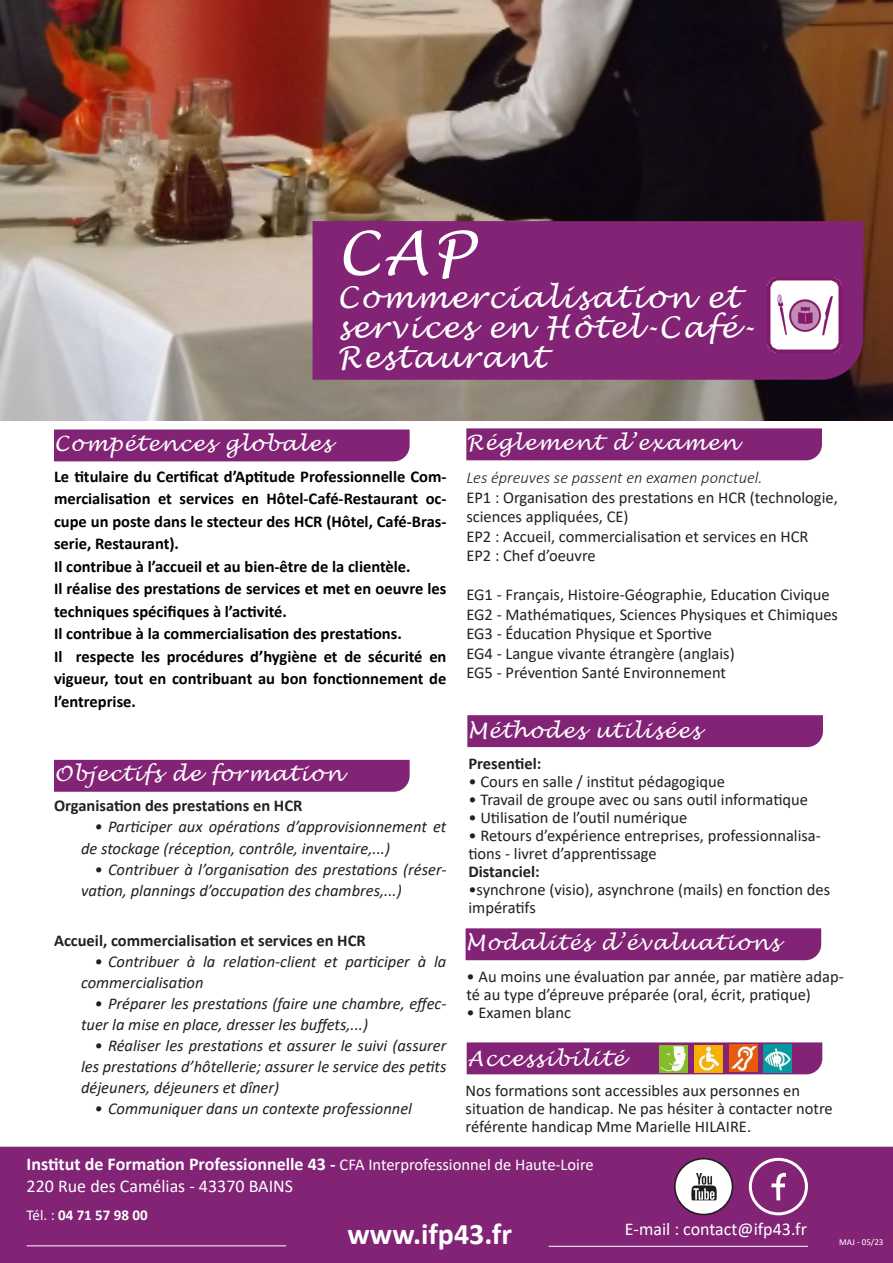
<style>
.page{position:relative;width:893px;height:1263px;background:#fff}
.page>*{position:absolute;margin:0;border:0;box-sizing:border-box;transform-origin:0 0}
.t1{font:italic 60px "Lucida Handwriting";color:#fff}
.t2{font:italic 30px/30px "Lucida Handwriting";letter-spacing:.06em;color:#fff}
.t3{font:700 30px "Calibri";color:#fff}
.t4{font:italic 21px "Lucida Handwriting";letter-spacing:.06em;color:#fff}
.t5{font:700 18px/21.6px "Calibri";color:#fff}
.t6{font:18px "Calibri";color:#fff}
.t7{font:16.5px/18px "Calibri";color:#231f20}
.t8{font:italic 16.5px/21px "Calibri";color:#231f20}
.t9{font:700 16.5px/22.5px "Calibri";color:#000;text-align:justify}
.t10{font:700 16.5px "Calibri";color:#231f20}
.t11{font:italic 300 16.5px "Calibri";color:#231f20}
.t12{font:700 15px "Calibri";color:#fff}
.t13{font:9px "Calibri";color:#fff}
.s1{font-weight:400;font-size:16.5px}
.s2{font-weight:400}
</style>
<div class="page">
<img style="left:0;top:0;width:893px;height:421px">
<div style="left:313px;top:221px;width:550px;height:159px;background:#822376"></div>
<img style="left:767px;top:277px;width:75px;height:76px">
<div style="left:54px;top:429px;width:356px;height:32px;background:#822376"></div>
<div style="left:54px;top:760px;width:356px;height:32px;background:#822376"></div>
<div style="left:0;top:1147px;width:893px;height:116px;background:#822376"></div>
<hr style="left:27px;top:1245px;width:259px;height:1px;background:#fff">
<hr style="left:549px;top:1246px;width:259px;height:1px;background:#fff">
<div style="left:749px;top:1158px;width:59px;height:57px;border:3px solid #fff;border-radius:50%"></div>
<svg style="left:771px;top:1171px;width:15px;height:29px"></svg>
<div style="left:675px;top:1159px;width:57px;height:55px;background:#fff;border-radius:50%"></div>
<div style="left:674px;top:1158px;width:59px;height:57px;border:2px solid #231f20;border-radius:50%"></div>
<img style="left:692px;top:1173px;width:25px;height:26px">
<div style="left:690px;top:1168px;width:33px;height:33px;border:1px solid #fff"></div>
<div style="left:466px;top:428px;width:356px;height:32px;background:#822376"></div>
<div style="left:467px;top:715px;width:356px;height:32px;background:#822376"></div>
<div style="left:466px;top:928px;width:355px;height:32px;background:#822376"></div>
<svg style="left:467px;top:1042px;width:355px;height:32px;background:#852b77"></svg>
<img style="left:660px;top:1045px;width:28px;height:27px">
<img style="left:694px;top:1045px;width:28px;height:27px">
<img style="left:729px;top:1045px;width:28px;height:27px">
<img style="left:764px;top:1045px;width:28px;height:27px">
<p class="t1" style="left:337px;top:217px;width:138px">CAP</p>
<p class="t2" style="left:337px;top:284px;width:419px">Commercialisation et services en Hôtel-Café-</p>
<p class="t2" style="left:337px;top:344px;width:210px">Restaurant</p>
<p class="t4" style="left:54px;top:430px;width:279px">Compétences globales</p>
<p class="t9" style="left:54px;top:465px;width:394px">Le titulaire du Certificat d’Aptitude Professionnelle Com&shy;mercialisation et services en Hôtel-Café-Restaurant oc&shy;cupe un poste dans le stecteur des HCR (Hôtel, Café-Bras&shy;serie, Restaurant).</p>
<p class="t9" style="left:54px;top:555px;width:358px">Il contribue à l’accueil et au bien-être de la clientèle.</p>
<p class="t9" style="left:54px;top:577px;width:394px">Il réalise des prestations de services et met en oeuvre les techniques spécifiques à l’activité.</p>
<p class="t9" style="left:54px;top:622px;width:349px">Il contribue à la commercialisation des prestations.</p>
<p class="t9" style="left:54px;top:645px;width:394px">Il respecte les procédures d’hygiène et de sécurité en vigueur, tout en contribuant au bon fonctionnement de l’entreprise.</p>
<p class="t4" style="left:54px;top:761px;width:290px">Objectifs de formation</p>
<p class="t10" style="left:54px;top:794px;width:250px">Organisation des prestations en HCR</p>
<p class="t8" style="left:81px;top:816px;width:367px;text-indent:14px">• Participer aux opérations d’approvisionnement et de stockage (réception, contrôle, inventaire,...)</p>
<p class="t8" style="left:81px;top:858px;width:367px;text-indent:14px">• Contribuer à l’organisation des prestations (réser&shy;vation, plannings d’occupation des chambres,...)</p>
<p class="t10" style="left:54px;top:929px;width:313px">Accueil, commercialisation et services en HCR</p>
<p class="t8" style="left:81px;top:950px;width:367px;text-indent:14px">• Contribuer à la relation-client et participer à la commercialisation</p>
<p class="t8" style="left:81px;top:992px;width:367px;text-indent:14px">• Préparer les prestations (faire une chambre, effec&shy;tuer la mise en place, dresser les buffets,...)</p>
<p class="t8" style="left:81px;top:1034px;width:367px;text-align:justify;text-indent:14px">• Réaliser les prestations et assurer le suivi (assurer les prestations d’hôtellerie; assurer le service des petits déjeuners, déjeuners et dîner)</p>
<p class="t8" style="left:94px;top:1097px;width:319px">• Communiquer dans un contexte professionnel</p>
<p class="t4" style="left:466px;top:429px;width:273px">Réglement d’examen</p>
<p class="t11" style="left:466px;top:467px;width:298px">Les épreuves se passent en examen ponctuel.</p>
<p class="t7" style="left:466px;top:487px;width:373px;line-height:19.5px">EP1 : Organisation des prestations en HCR (technologie, sciences appliquées, CE)</p>
<p class="t7" style="left:466px;top:527px;width:344px">EP2 : Accueil, commercialisation et services en HCR</p>
<p class="t7" style="left:466px;top:546px;width:131px">EP2 : Chef d’oeuvre</p>
<p class="t7" style="left:466px;top:585px;width:365px">EG1 - Français, Histoire-Géographie, Education Civique</p>
<p class="t7" style="left:466px;top:605px;width:373px">EG2 - Mathématiques, Sciences Physiques et Chimiques</p>
<p class="t7" style="left:466px;top:624px;width:247px">EG3 - Éducation Physique et Sportive</p>
<p class="t7" style="left:466px;top:644px;width:270px">EG4 - Langue vivante étrangère (anglais)</p>
<p class="t7" style="left:466px;top:663px;width:261px">EG5 - Prévention Santé Environnement</p>
<p class="t4" style="left:467px;top:718px;width:234px">Méthodes utilisées</p>
<p class="t10" style="left:468px;top:751px;width:74px">Presentiel:</p>
<p class="t7" style="left:468px;top:772px;width:258px">• Cours en salle / institut pédagogique</p>
<p class="t7" style="left:468px;top:790px;width:341px">• Travail de groupe avec ou sans outil informatique</p>
<p class="t7" style="left:468px;top:808px;width:220px">• Utilisation de l’outil numérique</p>
<p class="t7" style="left:468px;top:826px;width:354px">• Retours d’expérience entreprises, professionnalisa&shy;tions - livret d’apprentissage</p>
<p class="t10" style="left:468px;top:859px;width:73px">Distanciel:</p>
<p class="t7" style="left:468px;top:880px;width:363px">•synchrone (visio), asynchrone (mails) en fonction des impératifs</p>
<p class="t4" style="left:466px;top:929px;width:315px">Modalités d’évaluations</p>
<p class="t7" style="left:467px;top:967px;width:379px">• Au moins une évaluation par année, par matière adap&shy;té au type d’épreuve préparée (oral, écrit, pratique)</p>
<p class="t7" style="left:467px;top:1003px;width:106px">• Examen blanc</p>
<p class="t4" style="left:467px;top:1045px;width:159px">Accessibilité</p>
<p class="t7" style="left:466px;top:1081px;width:369px">Nos formations sont accessibles aux personnes en situation de handicap. Ne pas hésiter à contacter notre référente handicap Mme Marielle HILAIRE.</p>
<p class="t5" style="left:27px;top:1153px;width:569px">Institut de Formation Professionnelle 43 - <span class="s1">CFA Interprofessionnel de Haute-Loire<br></span><span class="s2">220 Rue des Camélias - 43370 BAINS</span></p>
<p class="t12" style="left:27px;top:1204px;width:123px"><span class="s2">Tél. :</span> 04 71 57 98 00</p>
<p class="t3" style="left:347px;top:1212px;width:166px">www.ifp43.fr</p>
<p class="t6" style="left:625px;top:1217px;width:183px">E-mail : contact@ifp43.fr</p>
<p class="t13" style="left:839px;top:1236px;width:46px">MAJ - 05/23</p>
</div>
